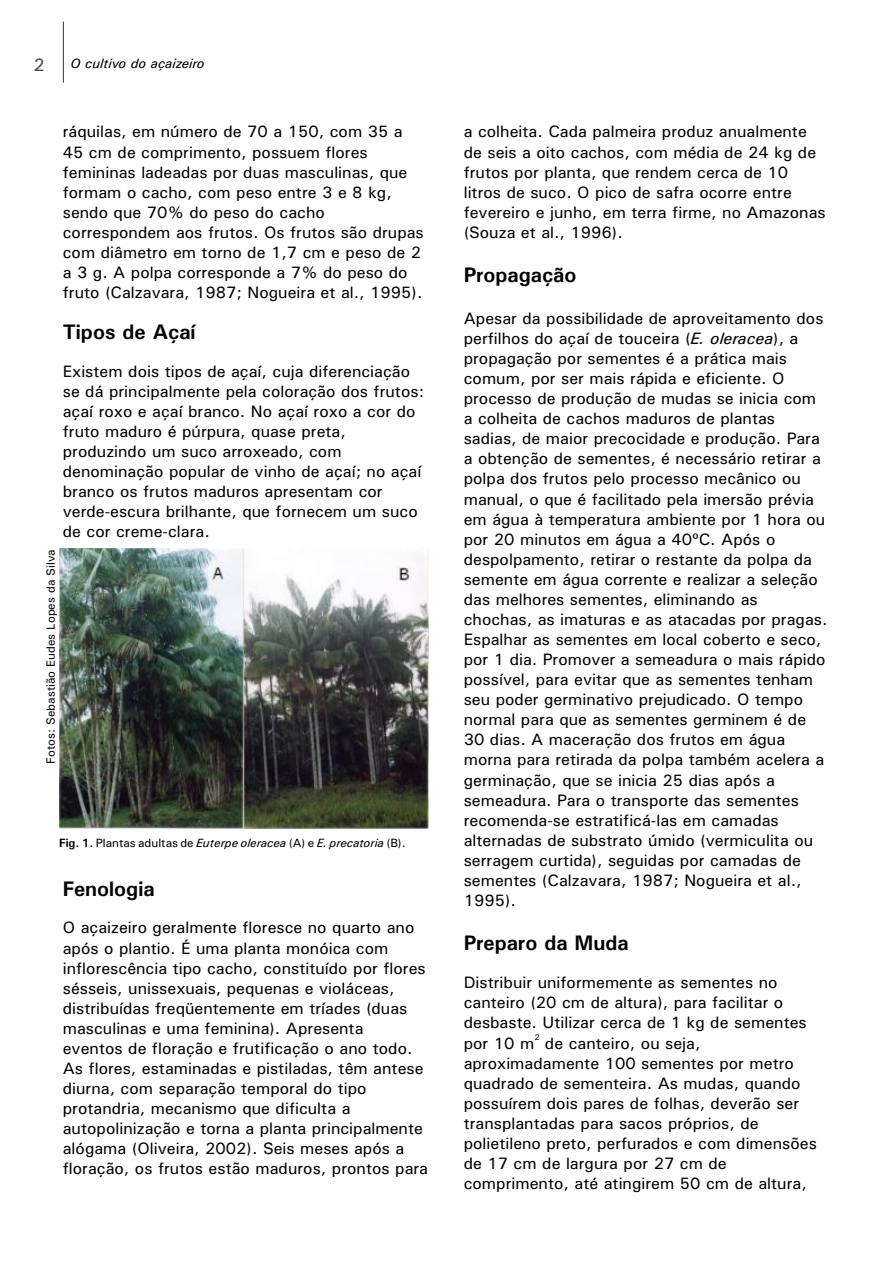
<style>
.page{position:relative;width:893px;height:1263px;background:#fff}
.page>*{position:absolute;margin:0;border:0;box-sizing:border-box;transform-origin:0 0}
.t1{font:700 21px "Univers";color:#000}
.t2{font:500 18px "Univers";color:#4a4a4d}
.t3{font:500 16.5px/20.1px "Univers";color:#000}
.t4{font:italic 13.5px "Univers";color:#000}
.t5{font:italic 12px "Univers";color:#000}
.t6{font:500 12px "Univers";color:#000}
.t7{font:500 8.25px "Univers";color:#000}
.s1{font-weight:700;font-style:normal}
.s2{font-weight:500;font-style:normal}
.s3{font-weight:400;font-style:italic}
</style>
<div class="page">
<hr style="left:63px;top:22px;width:1px;height:61px;background:#383336">
<img style="left:59px;top:548px;width:369px;height:280px">
<p class="t2" style="left:34px;top:59px;width:13px">2</p>
<p class="t4" style="left:71px;top:59px;width:135px">O cultivo do açaizeiro</p>
<p class="t3" style="left:63px;top:123px;width:363px">ráquilas, em número de 70 a 150, com 35 a 45 cm de comprimento, possuem flores femininas ladeadas por duas masculinas, que formam o cacho, com peso entre 3 e 8 kg, sendo que 70% do peso do cacho correspondem aos frutos. Os frutos são drupas com diâmetro em torno de 1,7 cm e peso de 2 a 3 g. A polpa corresponde a 7% do peso do fruto (Calzavara, 1987; Nogueira et al., 1995).</p>
<p class="t1" style="left:63px;top:324px;width:134px">Tipos de Açaí</p>
<p class="t3" style="left:63px;top:362px;width:363px">Existem dois tipos de açaí, cuja diferenciação se dá principalmente pela coloração dos frutos: açaí roxo e açaí branco. No açaí roxo a cor do fruto maduro é púrpura, quase preta, produzindo um suco arroxeado, com denominação popular de vinho de açaí; no açaí branco os frutos maduros apresentam cor verde-escura brilhante, que fornecem um suco de cor creme-clara.</p>
<p class="t6" style="left:46px;top:763px;width:216px;rotate:-90deg">Fotos: Sebastião Eudes Lopes da Silva</p>
<p class="t5" style="left:59px;top:838px;width:348px"><span class="s1">Fig. 1.</span> <span class="s2">Plantas adultas de</span> Euterpe oleracea <span class="s2">(A) e</span> E. precatoria <span class="s2">(B).</span></p>
<p class="t1" style="left:63px;top:881px;width:93px">Fenologia</p>
<p class="t3" style="left:63px;top:919px;width:367px">O açaizeiro geralmente floresce no quarto ano após o plantio. É uma planta monóica com inflorescência tipo cacho, constituído por flores sésseis, unissexuais, pequenas e violáceas, distribuídas freqüentemente em tríades (duas masculinas e uma feminina). Apresenta<br>eventos de floração e frutificação o ano todo.<br>As flores, estaminadas e pistiladas, têm antese diurna, com separação temporal do tipo protandria, mecanismo que dificulta a autopolinização e torna a planta principalmente alógama (Oliveira, 2002). Seis meses após a floração, os frutos estão maduros, prontos para</p>
<p class="t3" style="left:464px;top:123px;width:363px">a colheita. Cada palmeira produz anualmente de seis a oito cachos, com média de 24 kg de frutos por planta, que rendem cerca de 10 litros de suco. O pico de safra ocorre entre fevereiro e junho, em terra firme, no Amazonas (Souza et al., 1996).</p>
<p class="t1" style="left:464px;top:268px;width:114px">Propagação</p>
<p class="t3" style="left:464px;top:309px;width:365px">Apesar da possibilidade de aproveitamento dos perfilhos do açaí de touceira (<span class="s3">E. oleracea</span>), a propagação por sementes é a prática mais comum, por ser mais rápida e eficiente. O processo de produção de mudas se inicia com a colheita de cachos maduros de plantas sadias, de maior precocidade e produção. Para a obtenção de sementes, é necessário retirar a polpa dos frutos pelo processo mecânico ou manual, o que é facilitado pela imersão prévia em água à temperatura ambiente por 1 hora ou por 20 minutos em água a 40ºC. Após o despolpamento, retirar o restante da polpa da semente em água corrente e realizar a seleção das melhores sementes, eliminando as chochas, as imaturas e as atacadas por pragas.<br>Espalhar as sementes em local coberto e seco, por 1 dia. Promover a semeadura o mais rápido possível, para evitar que as sementes tenham seu poder germinativo prejudicado. O tempo normal para que as sementes germinem é de 30 dias. A maceração dos frutos em água morna para retirada da polpa também acelera a germinação, que se inicia 25 dias após a semeadura. Para o transporte das sementes recomenda-se estratificá-las em camadas alternadas de substrato úmido (vermiculita ou serragem curtida), seguidas por camadas de sementes (Calzavara, 1987; Nogueira et al., 1995).</p>
<p class="t1" style="left:464px;top:936px;width:167px">Preparo da Muda</p>
<p class="t3" style="left:464px;top:974px;width:345px">Distribuir uniformemente as sementes no canteiro (20 cm de altura), para facilitar o desbaste. Utilizar cerca de 1 kg de sementes</p>
<p class="t7" style="left:534px;top:1034px;width:7px">2</p>
<p class="t3" style="left:464px;top:1034px;width:355px">por 10 m de canteiro, ou seja, aproximadamente 100 sementes por metro quadrado de sementeira. As mudas, quando possuírem dois pares de folhas, deverão ser transplantadas para sacos próprios, de polietileno preto, perfurados e com dimensões de 17 cm de largura por 27 cm de comprimento, até atingirem 50 cm de altura,</p>
</div>
